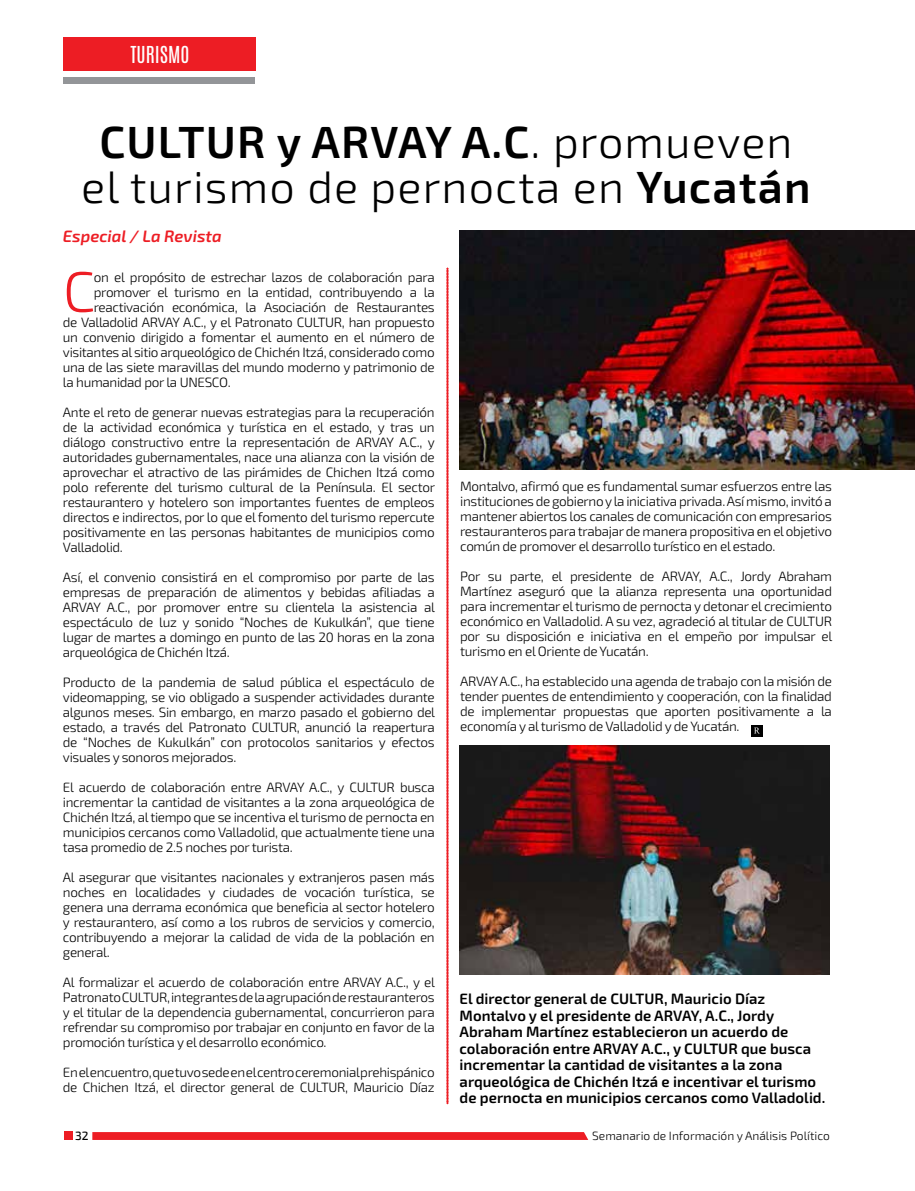
<style>
.page{position:relative;width:915px;height:1191px;background:#fff}
.page>*{position:absolute;margin:0;border:0;box-sizing:border-box;transform-origin:0 0}
.t1{font:300 57px "Exo 2";color:#ed1d24}
.t2{font:300 45px/45px "Exo 2";letter-spacing:.025em;color:#000;text-align:center}
.t3{font:19.5px "Antonio";color:#fff}
.t4{font:italic 600 16.5px "Exo 2";color:#ed1d24}
.t5{font:600 15px/16.5px "Exo 2";color:#000}
.t6{font:300 13.5px/15px "Exo 2";letter-spacing:-.025em;color:#000;text-align:justify}
.t7{font:300 12px "Exo 2";color:#000}
.t8{font:500 12px "Exo 2";color:#000}
.s1{font-weight:600}
</style>
<div class="page">
<div style="left:64px;top:1131px;width:8px;height:9px;background:#ed1d24"></div>
<svg style="left:92px;top:1132px;width:496px;height:8px;background:#ed2128"></svg>
<svg style="left:446px;top:268px;width:2px;height:835px;background:#f1545a"></svg>
<div style="left:750px;top:725px;width:12px;height:11px;background:#000"></div>
<svg style="left:754px;top:727px;width:5px;height:6px"></svg>
<div style="left:64px;top:37px;width:192px;height:34px;background:#ed1d24"></div>
<div style="left:63px;top:78px;width:192px;height:6px;background:#939598"></div>
<img style="left:459px;top:231px;width:455px;height:238px">
<img style="left:459px;top:745px;width:370px;height:229px">
<h3 class="t3" style="left:130px;top:40px;width:57px">OPINIÓN</h3>
<h3 class="t3" style="left:130px;top:40px;width:60px">TURISMO</h3>
<h2 class="t2" style="left:81px;top:121px;width:730px"><span class="s1">CULTUR y ARVAY A.C</span>. promueven el turismo de pernocta en <span class="s1">Yucatán</span></h2>
<p class="t4" style="left:63px;top:227px;width:160px">Especial / La Revista</p>
<h1 class="t1" style="left:63px;top:259px;width:34px">C</h1>
<p class="t6" style="left:94px;top:270px;width:342px">on el propósito de estrechar lazos de colaboración para</p>
<p class="t6" style="left:94px;top:285px;width:342px">promover el turismo en la entidad, contribuyendo a la</p>
<p class="t6" style="left:94px;top:300px;width:342px">reactivación económica, la Asociación de Restaurantes</p>
<p class="t6" style="left:63px;top:315px;width:373px">de Valladolid ARVAY A.C., y el Patronato CULTUR, han propuesto</p>
<p class="t6" style="left:63px;top:330px;width:373px">un convenio dirigido a fomentar el aumento en el número de</p>
<p class="t6" style="left:63px;top:345px;width:373px">visitantes al sitio arqueológico de Chichén Itzá, considerado como</p>
<p class="t6" style="left:63px;top:360px;width:373px">una de las siete maravillas del mundo moderno y patrimonio de</p>
<p class="t6" style="left:63px;top:375px;width:169px">la humanidad por la UNESCO.</p>
<p class="t6" style="left:63px;top:405px;width:373px">Ante el reto de generar nuevas estrategias para la recuperación de la actividad económica y turística en el estado, y tras un diálogo constructivo entre la representación de ARVAY A.C., y autoridades gubernamentales, nace una alianza con la visión de aprovechar el atractivo de las pirámides de Chichen Itzá como polo referente del turismo cultural de la Península. El sector restaurantero y hotelero son importantes fuentes de empleos directos e indirectos, por lo que el fomento del turismo repercute positivamente en las personas habitantes de municipios como Valladolid.</p>
<p class="t6" style="left:63px;top:570px;width:373px">Así, el convenio consistirá en el compromiso por parte de las empresas de preparación de alimentos y bebidas afiliadas a ARVAY A.C., por promover entre su clientela la asistencia al espectáculo de luz y sonido “Noches de Kukulkán”, que tiene lugar de martes a domingo en punto de las 20 horas en la zona arqueológica de Chichén Itzá.</p>
<p class="t6" style="left:63px;top:675px;width:373px">Producto de la pandemia de salud pública el espectáculo de videomapping, se vio obligado a suspender actividades durante algunos meses. Sin embargo, en marzo pasado el gobierno del estado, a través del Patronato CULTUR, anunció la reapertura de “Noches de Kukulkán” con protocolos sanitarios y efectos visuales y sonoros mejorados.</p>
<p class="t6" style="left:63px;top:780px;width:373px">El acuerdo de colaboración entre ARVAY A.C., y CULTUR busca incrementar la cantidad de visitantes a la zona arqueológica de Chichén Itzá, al tiempo que se incentiva el turismo de pernocta en municipios cercanos como Valladolid, que actualmente tiene una tasa promedio de 2.5 noches por turista.</p>
<p class="t6" style="left:63px;top:870px;width:373px">Al asegurar que visitantes nacionales y extranjeros pasen más noches en localidades y ciudades de vocación turística, se genera una derrama económica que beneficia al sector hotelero y restaurantero, así como a los rubros de servicios y comercio, contribuyendo a mejorar la calidad de vida de la población en general.</p>
<p class="t6" style="left:63px;top:975px;width:373px">Al formalizar el acuerdo de colaboración entre ARVAY A.C., y el Patronato CULTUR, integrantes de la agrupación de restauranteros y el titular de la dependencia gubernamental, concurrieron para refrendar su compromiso por trabajar en conjunto en favor de la promoción turística y el desarrollo económico.</p>
<p class="t6" style="left:63px;top:1065px;width:373px">En el encuentro, que tuvo sede en el centro ceremonial prehispánico de Chichen Itzá, el director general de CULTUR, Mauricio Díaz</p>
<p class="t6" style="left:460px;top:479px;width:373px">Montalvo, afirmó que es fundamental sumar esfuerzos entre las instituciones de gobierno y la iniciativa privada. Así mismo, invitó a mantener abiertos los canales de comunicación con empresarios restauranteros para trabajar de manera propositiva en el objetivo común de promover el desarrollo turístico en el estado.</p>
<p class="t6" style="left:460px;top:569px;width:373px">Por su parte, el presidente de ARVAY, A.C., Jordy Abraham Martínez aseguró que la alianza representa una oportunidad para incrementar el turismo de pernocta y detonar el crecimiento económico en Valladolid. A su vez, agradeció al titular de CULTUR por su disposición e iniciativa en el empeño por impulsar el turismo en el Oriente de Yucatán.</p>
<p class="t6" style="left:460px;top:674px;width:373px">ARVAY A.C., ha establecido una agenda de trabajo con la misión de tender puentes de entendimiento y cooperación, con la finalidad de implementar propuestas que aporten positivamente a la economía y al turismo de Valladolid y de Yucatán.</p>
<p class="t5" style="left:459px;top:991px;width:367px">El director general de CULTUR, Mauricio Díaz Montalvo y el presidente de ARVAY, A.C., Jordy Abraham Martínez establecieron un acuerdo de colaboración entre ARVAY A.C., y CULTUR que busca incrementar la cantidad de visitantes a la zona arqueológica de Chichén Itzá e incentivar el turismo de pernocta en municipios cercanos como Valladolid.</p>
<p class="t8" style="left:75px;top:1128px;width:15px">32</p>
<p class="t7" style="left:592px;top:1128px;width:239px">Semanario de Información y Análisis Político</p>
</div>
